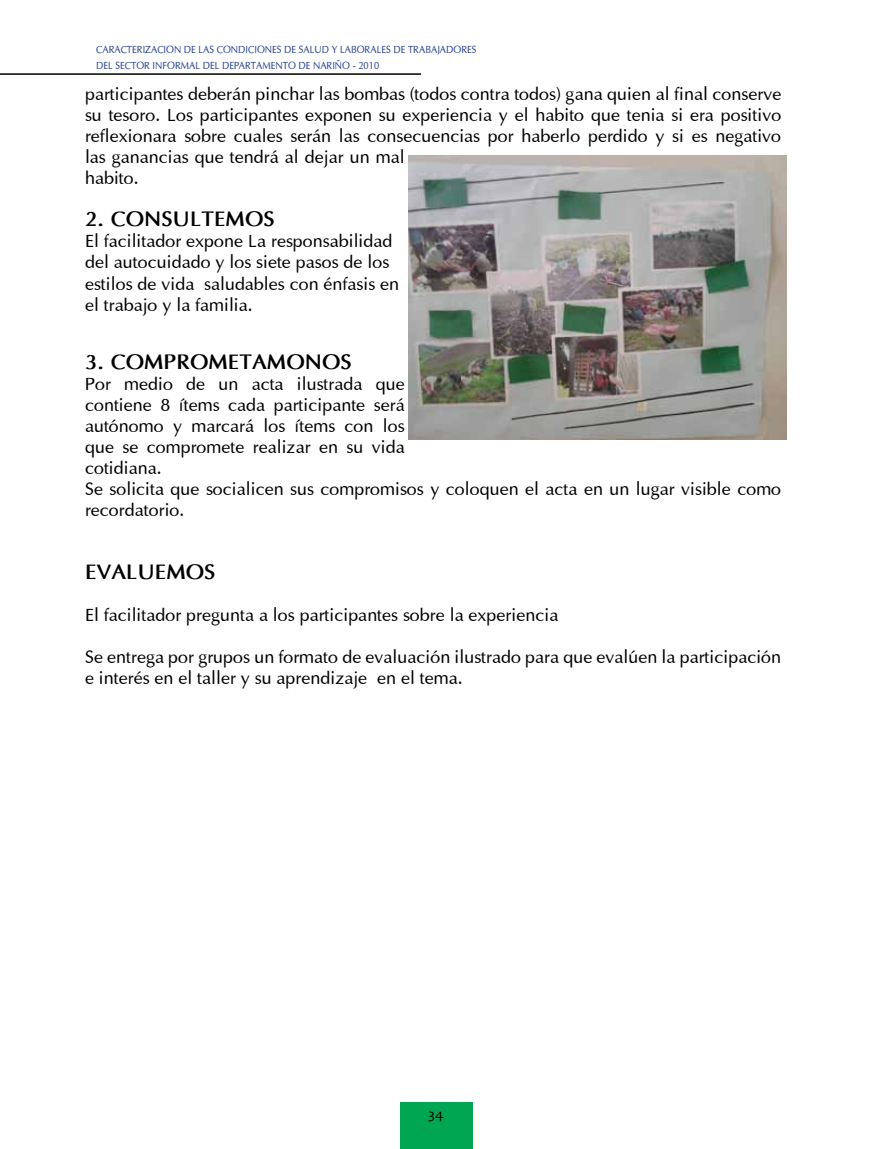
<style>
.page{position:relative;width:872px;height:1149px;background:#fff}
.page>*{position:absolute;margin:0;border:0;box-sizing:border-box;transform-origin:0 0}
.t1{font:700 21px "Optima";color:#000}
.t2{font:18px/21px "Optima";color:#000}
.t3{font:15px "Skia";color:#000}
.t4{font:10.5px/16.5px "Optima";color:#25408f;scale:.9 1}
</style>
<div class="page">
<hr style="left:0;top:73px;width:421px;height:2px;background:#000">
<div style="left:400px;top:1101px;width:72px;height:47px;background:#00a651"></div>
<img style="left:409px;top:155px;width:378px;height:284px">
<p class="t4" style="left:96px;top:41px;width:424px">CARACTERIZACION DE LAS CONDICIONES DE SALUD Y LABORALES DE TRABAJADORES<br>DEL SECTOR INFORMAL DEL DEPARTAMENTO DE NARIÑO - 2010</p>
<p class="t2" style="left:85px;top:84px;width:698px">participantes deberán pinchar las bombas (todos contra todos) gana quien al final conserve su tesoro. Los participantes exponen su experiencia y el habito que tenia si era positivo reflexionara sobre cuales serán las consecuencias por haberlo perdido y si es negativo las ganancias que tendrá al dejar un mal<br>habito.</p>
<p class="t1" style="left:85px;top:206px;width:191px">2. CONSULTEMOS</p>
<p class="t2" style="left:85px;top:231px;width:315px">El facilitador expone La responsabilidad del autocuidado y los siete pasos de los estilos de vida saludables con énfasis en el trabajo y la familia.</p>
<p class="t1" style="left:85px;top:349px;width:268px">3. COMPROMETAMONOS</p>
<p class="t2" style="left:85px;top:373px;width:697px">Por medio de un acta ilustrada que<br>contiene 8 ítems cada participante será<br>autónomo y marcará los ítems con los<br>que se compromete realizar en su vida<br>cotidiana.<br>Se solicita que socialicen sus compromisos y coloquen el acta en un lugar visible como recordatorio.</p>
<p class="t1" style="left:85px;top:559px;width:132px">EVALUEMOS</p>
<p class="t2" style="left:85px;top:604px;width:475px">El facilitador pregunta a los participantes sobre la experiencia</p>
<p class="t2" style="left:85px;top:646px;width:697px">Se entrega por grupos un formato de evaluación ilustrado para que evalúen la participación e interés en el taller y su aprendizaje en el tema.</p>
<p class="t3" style="left:428px;top:1105px;width:17px">34</p>
</div>
